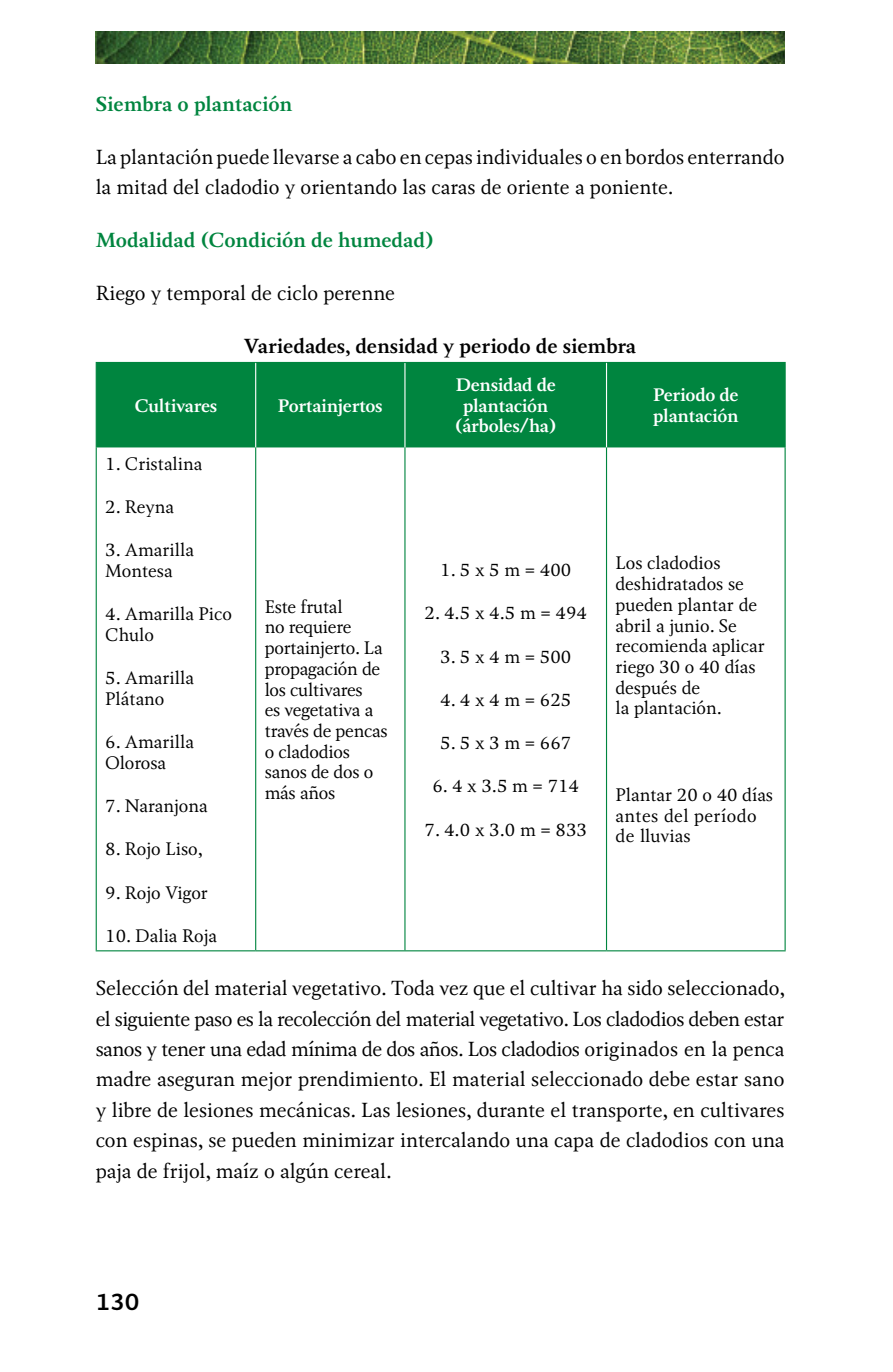
<style>
.page{position:relative;width:893px;height:1372px;background:#fff}
.page>*{position:absolute;margin:0;border:0;box-sizing:border-box;transform-origin:0 0}
.t1{font:700 22.5px "Soberana Sans";color:#000}
.t2{font:20.25px/30.4px "Soberana Texto";color:#000}
.t3{font:700 20.25px "Soberana Texto";color:#00853f}
.t4{font:700 20.25px "Soberana Texto";color:#000}
.t5{font:18px/20.7px "Soberana Texto";color:#000}
.t6{font:700 18px/20.7px "Soberana Texto";letter-spacing:-.015em;color:#fff;text-align:center}
</style>
<div class="page">
<img style="left:96px;top:32px;width:688px;height:32px">
<div style="left:97px;top:363px;width:687px;height:84px;background:#00853f"></div>
<hr style="left:96px;top:362px;width:160px;height:1px;background:#00853f">
<hr style="left:96px;top:363px;width:1px;height:84px;background:#00853f">
<hr style="left:256px;top:362px;width:149px;height:1px;background:#00853f">
<hr style="left:405px;top:362px;width:201px;height:1px;background:#00853f">
<hr style="left:606px;top:362px;width:180px;height:1px;background:#00853f">
<hr style="left:784px;top:363px;width:2px;height:84px;background:#00853f">
<hr style="left:255px;top:363px;width:1px;height:84px;background:#fff">
<hr style="left:404px;top:363px;width:1px;height:84px;background:#fff">
<hr style="left:606px;top:363px;width:1px;height:84px;background:#fff">
<hr style="left:96px;top:447px;width:1px;height:503px;background:#00853f">
<hr style="left:255px;top:447px;width:1px;height:503px;background:#00853f">
<hr style="left:404px;top:447px;width:1px;height:503px;background:#00853f">
<hr style="left:606px;top:447px;width:1px;height:503px;background:#00853f">
<hr style="left:784px;top:447px;width:2px;height:503px;background:#00853f">
<hr style="left:96px;top:950px;width:160px;height:1px;background:#00853f">
<hr style="left:256px;top:950px;width:149px;height:1px;background:#00853f">
<hr style="left:405px;top:950px;width:201px;height:1px;background:#00853f">
<hr style="left:606px;top:950px;width:180px;height:1px;background:#00853f">
<p class="t3" style="left:96px;top:91px;width:198px">Siembra o plantación</p>
<p class="t2" style="left:96px;top:141px;width:690px">La plantación puede llevarse a cabo en cepas individuales o en bordos enterrando la mitad del cladodio y orientando las caras de oriente a poniente.</p>
<p class="t3" style="left:96px;top:227px;width:339px">Modalidad (Condición de humedad)</p>
<p class="t2" style="left:96px;top:277px;width:301px">Riego y temporal de ciclo perenne</p>
<p class="t4" style="left:244px;top:333px;width:394px">Variedades, densidad y periodo de siembra</p>
<p class="t6" style="left:135px;top:395px;width:84px">Cultivares</p>
<p class="t6" style="left:278px;top:395px;width:106px">Portainjertos</p>
<p class="t5" style="left:105px;top:453px;width:99px">1. Cristalina</p>
<p class="t5" style="left:105px;top:496px;width:70px">2. Reyna</p>
<p class="t5" style="left:105px;top:539px;width:90px">3. Amarilla<br>Montesa</p>
<p class="t5" style="left:105px;top:603px;width:128px">4. Amarilla Pico<br>Chulo</p>
<p class="t5" style="left:105px;top:667px;width:90px">5. Amarilla<br>Plátano</p>
<p class="t5" style="left:105px;top:731px;width:90px">6. Amarilla<br>Olorosa</p>
<p class="t5" style="left:105px;top:795px;width:104px">7. Naranjona</p>
<p class="t5" style="left:105px;top:838px;width:99px">8. Rojo Liso,</p>
<p class="t5" style="left:105px;top:881px;width:104px">9. Rojo Vigor</p>
<p class="t5" style="left:105px;top:925px;width:113px">10. Dalia Roja</p>
<p class="t5" style="left:265px;top:596px;width:124px">Este frutal<br>no requiere portainjerto. La propagación de los cultivares<br>es vegetativa a través de pencas o cladodios sanos de dos o más años</p>
<p class="t6" style="left:455px;top:374px;width:103px">Densidad de plantación (árboles/ha)</p>
<p class="t6" style="left:653px;top:384px;width:87px;text-align:left">Periodo de plantación</p>
<p class="t5" style="left:440px;top:559px;width:132px">1. 5 x 5 m = 400</p>
<p class="t5" style="left:425px;top:602px;width:164px">2. 4.5 x 4.5 m = 494</p>
<p class="t5" style="left:440px;top:646px;width:132px">3. 5 x 4 m = 500</p>
<p class="t5" style="left:440px;top:689px;width:132px">4. 4 x 4 m = 625</p>
<p class="t5" style="left:440px;top:732px;width:132px">5. 5 x 3 m = 667</p>
<p class="t5" style="left:432px;top:775px;width:148px">6. 4 x 3.5 m = 714</p>
<p class="t5" style="left:425px;top:818px;width:164px">7. 4.0 x 3.0 m = 833</p>
<p class="t5" style="left:615px;top:552px;width:151px">Los cladodios deshidratados se pueden plantar de abril a junio. Se recomienda aplicar riego 30 o 40 días después de<br>la plantación.</p>
<p class="t5" style="left:615px;top:784px;width:159px">Plantar 20 o 40 días antes del período de lluvias</p>
<p class="t2" style="left:96px;top:972px;width:691px;text-align:justify">Selección del material vegetativo. Toda vez que el cultivar ha sido seleccionado, el siguiente paso es la recolección del material vegetativo. Los cladodios deben estar sanos y tener una edad mínima de dos años. Los cladodios originados en la penca madre aseguran mejor prendimiento. El material seleccionado debe estar sano y libre de lesiones mecánicas. Las lesiones, durante el transporte, en cultivares con espinas, se pueden minimizar intercalando una capa de cladodios con una paja de frijol, maíz o algún cereal.</p>
<p class="t1" style="left:96px;top:1286px;width:45px">130</p>
</div>
